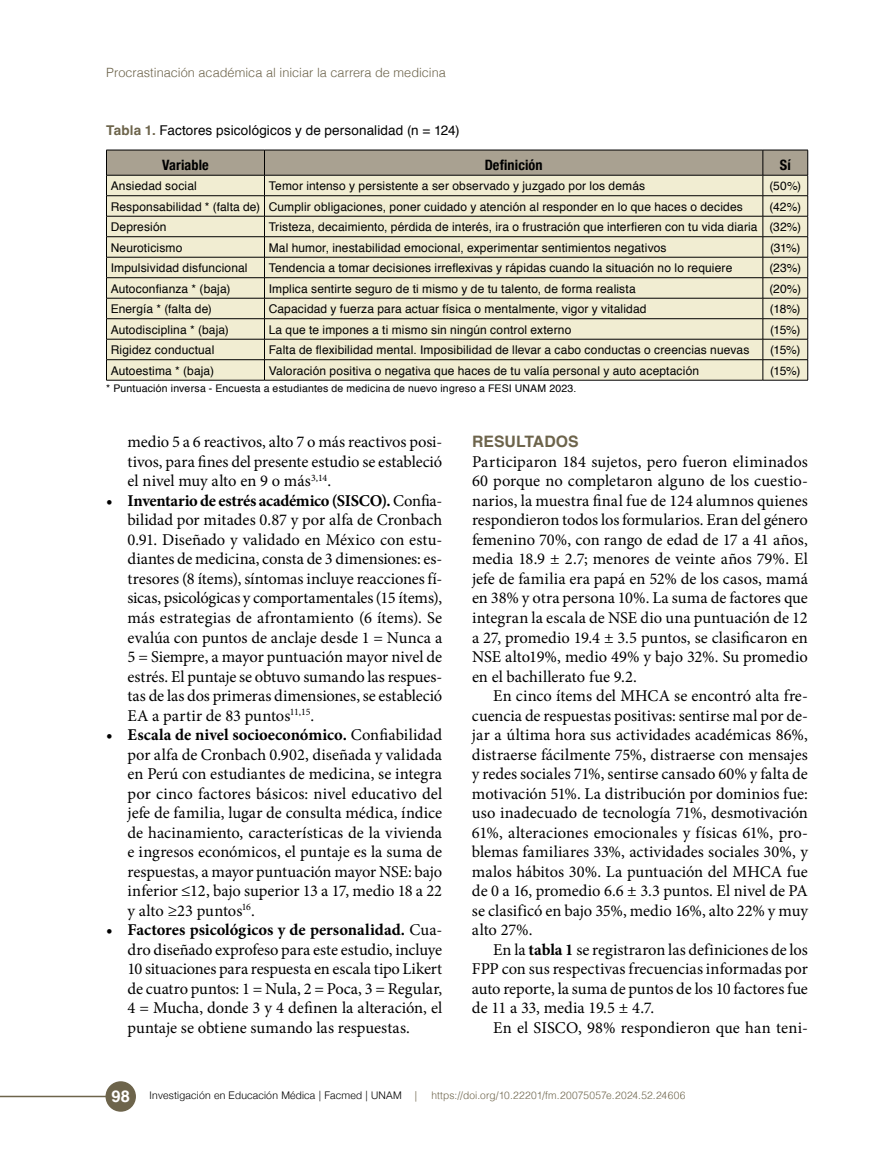
<style>
.page{position:relative;width:893px;height:1149px;background:#fff}
.page>*{position:absolute;margin:0;border:0;box-sizing:border-box;transform-origin:0 0}
.t1{font:16.5px/19.5px "Minion Pro";letter-spacing:-.005em;color:#000;text-align:justify}
.t2{font:700 15.75px "Helvetica";letter-spacing:.005em;color:#6d644b}
.t3{font:700 condensed 14.25px "Helvetica Neue";letter-spacing:.005em;color:#000}
.t4{font:13.5px "Helvetica";letter-spacing:.01em;color:#000}
.t5{font:300 12.75px "Helvetica";color:#6d644b}
.t6{font:12px "Helvetica";letter-spacing:.01em;color:#000}
.t7{font:10.5px "Helvetica";letter-spacing:.02em;color:#000}
.t8{font:300 10.5px "Helvetica";letter-spacing:.015em;color:#6d644b}
.t9{font:300 10.5px "Helvetica Neue";letter-spacing:.02em;color:#000}
.s1{font-weight:700;color:#6d644b}
.s2{font-weight:700}
.s3{font-family:"Helvetica";font-weight:700;font-size:16.5px;color:#fff}
</style>
<div class="page">
<svg style="left:106px;top:1080px;width:30px;height:31px"></svg>
<div style="left:106px;top:1081px;width:29px;height:29px;background:#6d644b;border-radius:50%"></div>
<hr style="left:0;top:1095px;width:107px;height:1px;background:#6d644b">
<svg style="left:106px;top:150px;width:702px;height:230px"></svg>
<hr style="left:106px;top:380px;width:158px;height:1px;background:#000">
<hr style="left:264px;top:380px;width:499px;height:1px;background:#000">
<hr style="left:763px;top:380px;width:45px;height:1px;background:#000">
<p class="t5" style="left:106px;top:61px;width:341px">Procrastinación académica al iniciar la carrera de medicina</p>
<p class="t4" style="left:106px;top:120px;width:355px"><span class="s1">Tabla 1.</span> Factores psicológicos y de personalidad (n = 124)</p>
<p class="t3" style="left:162px;top:153px;width:48px">Variable</p>
<p class="t3" style="left:485px;top:153px;width:59px">Definición</p>
<p class="t3" style="left:780px;top:153px;width:12px">Sí</p>
<p class="t6" style="left:111px;top:177px;width:88px">Ansiedad social</p>
<p class="t6" style="left:269px;top:177px;width:378px">Temor intenso y persistente a ser observado y juzgado por los demás</p>
<p class="t6" style="left:769px;top:177px;width:33px">(50%)</p>
<p class="t6" style="left:111px;top:197px;width:634px">Responsabilidad * (falta de) Cumplir obligaciones, poner cuidado y atención al responder en lo que haces o decides</p>
<p class="t6" style="left:770px;top:197px;width:33px">(42%)</p>
<p class="t6" style="left:111px;top:218px;width:57px">Depresión</p>
<p class="t6" style="left:269px;top:218px;width:534px">Tristeza, decaimiento, pérdida de interés, ira o frustración que interfieren con tu vida diaria (32%)</p>
<p class="t6" style="left:111px;top:238px;width:73px">Neuroticismo</p>
<p class="t6" style="left:269px;top:238px;width:399px">Mal humor, inestabilidad emocional, experimentar sentimientos negativos</p>
<p class="t6" style="left:770px;top:238px;width:32px">(31%)</p>
<p class="t6" style="left:111px;top:259px;width:138px">Impulsividad disfuncional</p>
<p class="t6" style="left:269px;top:259px;width:465px">Tendencia a tomar decisiones irreflexivas y rápidas cuando la situación no lo requiere</p>
<p class="t6" style="left:769px;top:259px;width:33px">(23%)</p>
<p class="t6" style="left:111px;top:279px;width:121px">Autoconfianza * (baja)</p>
<p class="t6" style="left:269px;top:279px;width:368px">Implica sentirte seguro de ti mismo y de tu talento, de forma realista</p>
<p class="t6" style="left:769px;top:279px;width:33px">(20%)</p>
<p class="t6" style="left:111px;top:299px;width:103px">Energía * (falta de)</p>
<p class="t6" style="left:269px;top:299px;width:379px">Capacidad y fuerza para actuar física o mentalmente, vigor y vitalidad</p>
<p class="t6" style="left:770px;top:299px;width:32px">(18%)</p>
<p class="t6" style="left:111px;top:320px;width:120px">Autodisciplina * (baja)</p>
<p class="t6" style="left:269px;top:320px;width:304px">La que te impones a ti mismo sin ningún control externo</p>
<p class="t6" style="left:770px;top:320px;width:32px">(15%)</p>
<p class="t6" style="left:111px;top:340px;width:105px">Rigidez conductual</p>
<p class="t6" style="left:269px;top:340px;width:482px">Falta de flexibilidad mental. Imposibilidad de llevar a cabo conductas o creencias nuevas</p>
<p class="t6" style="left:770px;top:340px;width:32px">(15%)</p>
<p class="t6" style="left:111px;top:361px;width:105px">Autoestima * (baja)</p>
<p class="t6" style="left:269px;top:361px;width:432px">Valoración positiva o negativa que haces de tu valía personal y auto aceptación</p>
<p class="t6" style="left:770px;top:361px;width:32px">(15%)</p>
<p class="t7" style="left:106px;top:380px;width:472px">* Puntuación inversa - Encuesta a estudiantes de medicina de nuevo ingreso a FESI UNAM 2023.</p>
<p class="t1" style="left:128px;top:432px;width:316px">medio 5 a 6 reactivos, alto 7 o más reactivos posi&shy;tivos, para fines del presente estudio se estableció el nivel muy alto en 9 o más<sup>3,14</sup>.</p>
<p class="t1" style="left:128px;top:491px;width:316px;text-indent:-21px"><span class="s2">• Inventario de estrés académico (SISCO).</span> Confia&shy;bilidad por mitades 0.87 y por alfa de Cronbach 0.91. Diseñado y validado en México con estu&shy;diantes de medicina, consta de 3 dimensiones: es&shy;tresores (8 ítems), síntomas incluye reacciones fí&shy;sicas, psicológicas y comportamentales (15 ítems), más estrategias de afrontamiento (6 ítems). Se evalúa con puntos de anclaje desde 1 = Nunca a 5 = Siempre, a mayor puntuación mayor nivel de estrés. El puntaje se obtuvo sumando las respues&shy;tas de las dos primeras dimensiones, se estableció EA a partir de 83 puntos<sup>11,15</sup>.</p>
<p class="t1" style="left:128px;top:725px;width:316px;text-indent:-21px"><span class="s2">• Escala de nivel socioeconómico.</span> Confiabilidad por alfa de Cronbach 0.902, diseñada y validada en Perú con estudiantes de medicina, se integra por cinco factores básicos: nivel educativo del jefe de familia, lugar de consulta médica, índice de hacinamiento, características de la vivienda e ingresos económicos, el puntaje es la suma de respuestas, a mayor puntuación mayor NSE: bajo inferior ≤12, bajo superior 13 a 17, medio 18 a 22 y alto ≥23 puntos<sup>16</sup>.</p>
<p class="t1" style="left:128px;top:920px;width:316px;text-indent:-21px"><span class="s2">• Factores psicológicos y de personalidad.</span> Cua&shy;dro diseñado exprofeso para este estudio, incluye 10 situaciones para respuesta en escala tipo Likert de cuatro puntos: 1 = Nula, 2 = Poca, 3 = Regular, 4 = Mucha, donde 3 y 4 definen la alteración, el puntaje se obtiene sumando las respuestas.</p>
<p class="t2" style="left:472px;top:432px;width:108px">RESULTADOS</p>
<p class="t1" style="left:472px;top:452px;width:337px">Participaron 184 sujetos, pero fueron eliminados 60 porque no completaron alguno de los cuestio&shy;narios, la muestra final fue de 124 alumnos quienes respondieron todos los formularios. Eran del género femenino 70%, con rango de edad de 17 a 41 años, media 18.9 ± 2.7; menores de veinte años 79%. El jefe de familia era papá en 52% de los casos, mamá en 38% y otra persona 10%. La suma de factores que integran la escala de NSE dio una puntuación de 12 a 27, promedio 19.4 ± 3.5 puntos, se clasificaron en NSE alto19%, medio 49% y bajo 32%. Su promedio en el bachillerato fue 9.2.</p>
<p class="t1" style="left:472px;top:686px;width:337px;text-indent:21px">En cinco ítems del MHCA se encontró alta fre&shy;cuencia de respuestas positivas: sentirse mal por de&shy;jar a última hora sus actividades académicas 86%, distraerse fácilmente 75%, distraerse con mensajes y redes sociales 71%, sentirse cansado 60% y falta de motivación 51%. La distribución por dominios fue: uso inadecuado de tecnología 71%, desmotivación 61%, alteraciones emocionales y físicas 61%, pro&shy;blemas familiares 33%, actividades sociales 30%, y malos hábitos 30%. La puntuación del MHCA fue de 0 a 16, promedio 6.6 ± 3.3 puntos. El nivel de PA se clasificó en bajo 35%, medio 16%, alto 22% y muy alto 27%.</p>
<p class="t1" style="left:472px;top:939px;width:337px;text-indent:21px">En la <span class="s2">tabla 1</span> se registraron las definiciones de los FPP con sus respectivas frecuencias informadas por auto reporte, la suma de puntos de los 10 factores fue de 11 a 33, media 19.5 ± 4.7.</p>
<p class="t1" style="left:493px;top:1017px;width:316px">En el SISCO, 98% respondieron que han teni-</p>
<p class="t9" style="left:112px;top:1086px;width:292px"><span class="s3">98</span> Investigación en Educación Médica | Facmed | UNAM</p>
<p class="t8" style="left:415px;top:1085px;width:4px">|</p>
<p class="t8" style="left:431px;top:1085px;width:256px">https://doi.org/10.22201/fm.20075057e.2024.52.24606</p>
</div>
